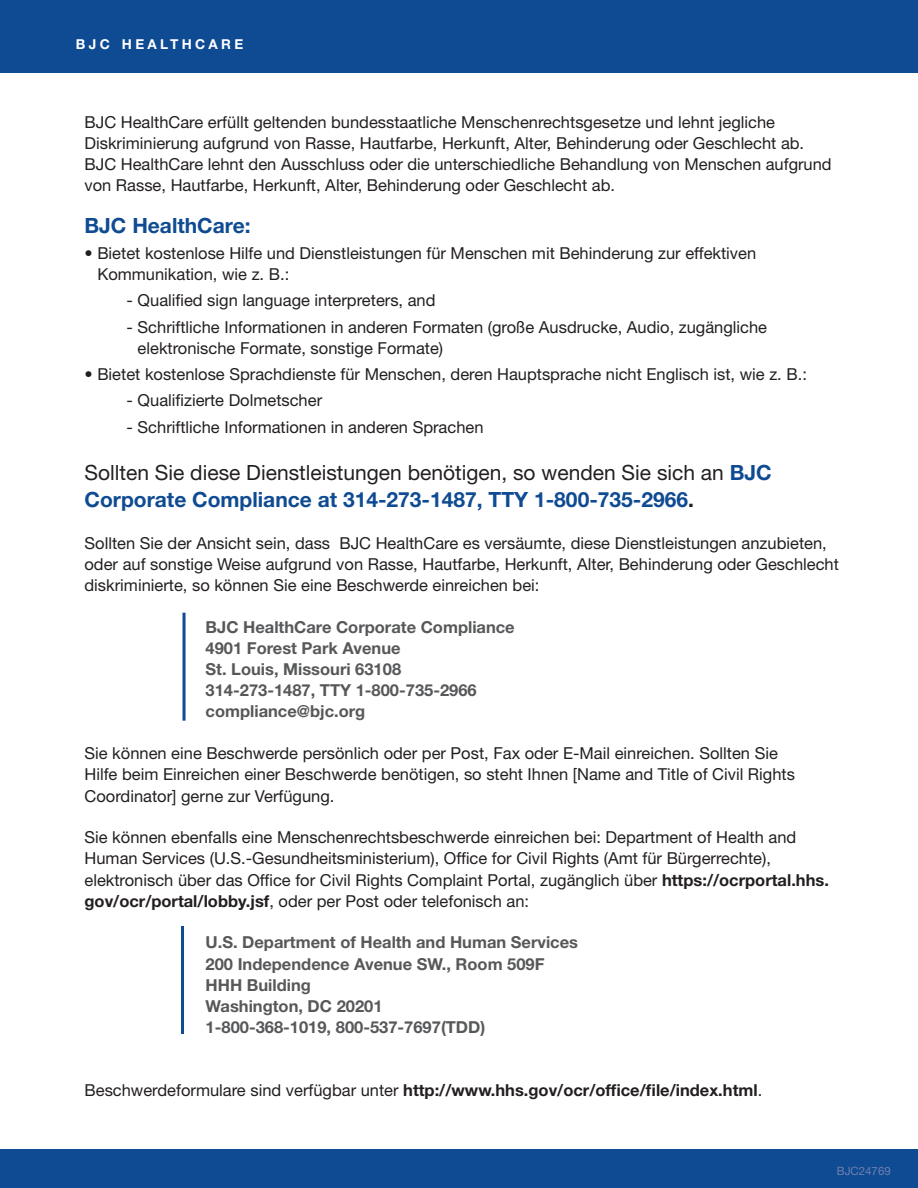
<style>
.page{position:relative;width:918px;height:1188px;background:#fff}
.page>*{position:absolute;margin:0;border:0;box-sizing:border-box;transform-origin:0 0}
.t1{font:21px/27px "Helvetica Neue LT Std";color:#231f20}
.t2{font:700 21px "Helvetica Neue LT Std";color:#0f4b92}
.t3{font:16.5px/21px "Helvetica Neue LT Std";color:#231f20}
.t4{font:700 16.5px/21px "Helvetica Neue LT Std";color:#57585a}
.t5{font:700 16.5px "Helvetica Neue LT Std";color:#231f20}
.t6{font:700 13.65px "Helvetica Neue LT Std";letter-spacing:.245em;color:#fff}
.t7{font:11.4px "Helvetica Neue LT Std";color:#707eb3}
.s1{font-weight:700;color:#0f4b92}
.s2{font-weight:700}
.s3{font-weight:400}
</style>
<div class="page">
<hr style="left:183px;top:613px;width:3px;height:108px;background:#0f4b92">
<hr style="left:181px;top:926px;width:3px;height:108px;background:#0f4b92">
<div style="left:0;top:0;width:918px;height:73px;background:#0f4b92"></div>
<div style="left:0;top:1150px;width:918px;height:38px;background:#0f4b92"></div>
<p class="t6" style="left:76px;top:35px;width:169px">BJC HEALTHCARE</p>
<p class="t3" style="left:85px;top:111px;width:749px">BJC HealthCare erfüllt geltenden bundesstaatliche Menschenrechtsgesetze und lehnt jegliche Diskriminierung aufgrund von Rasse, Hautfarbe, Herkunft, Alter, Behinderung oder Geschlecht ab.<br>BJC HealthCare lehnt den Ausschluss oder die unterschiedliche Behandlung von Menschen aufgrund von Rasse, Hautfarbe, Herkunft, Alter, Behinderung oder Geschlecht ab.</p>
<p class="t2" style="left:85px;top:212px;width:168px">BJC HealthCare:</p>
<p class="t3" style="left:97px;top:243px;width:660px;text-indent:-13px">• Bietet kostenlose Hilfe und Dienstleistungen für Menschen mit Behinderung zur effektiven<br>Kommunikation, wie z. B.:</p>
<p class="t3" style="left:127px;top:290px;width:310px">- Qualified sign language interpreters, and</p>
<p class="t3" style="left:138px;top:316px;width:631px;text-indent:-11px">- Schriftliche Informationen in anderen Formaten (große Ausdrucke, Audio, zugängliche elektronische Formate, sonstige Formate)</p>
<p class="t3" style="left:85px;top:363px;width:724px">• Bietet kostenlose Sprachdienste für Menschen, deren Hauptsprache nicht Englisch ist, wie z. B.:</p>
<p class="t3" style="left:127px;top:390px;width:197px">- Qualifizierte Dolmetscher</p>
<p class="t3" style="left:127px;top:416px;width:358px">- Schriftliche Informationen in anderen Sprachen</p>
<p class="t1" style="left:85px;top:459px;width:689px">Sollten Sie diese Dienstleistungen benötigen, so wenden Sie sich an <span class="s1">BJC<br>Corporate Compliance at 314-273-1487, TTY 1-800-735-2966</span><span class="s2">.</span></p>
<p class="t3" style="left:85px;top:533px;width:756px">Sollten Sie der Ansicht sein, dass BJC HealthCare es versäumte, diese Dienstleistungen anzubieten, oder auf sonstige Weise aufgrund von Rasse, Hautfarbe, Herkunft, Alter, Behinderung oder Geschlecht diskriminierte, so können Sie eine Beschwerde einreichen bei:</p>
<p class="t4" style="left:206px;top:617px;width:311px">BJC HealthCare Corporate Compliance<br>4901 Forest Park Avenue<br>St. Louis, Missouri 63108<br>314-273-1487, TTY 1-800-735-2966 compliance@bjc.org</p>
<p class="t3" style="left:85px;top:743px;width:712px">Sie können eine Beschwerde persönlich oder per Post, Fax oder E-Mail einreichen. Sollten Sie<br>Hilfe beim Einreichen einer Beschwerde benötigen, so steht Ihnen [Name and Title of Civil Rights<br>Coordinator] gerne zur Verfügung.</p>
<p class="t3" style="left:85px;top:827px;width:746px">Sie können ebenfalls eine Menschenrechtsbeschwerde einreichen bei: Department of Health and Human Services (U.S.-Gesundheitsministerium), Office for Civil Rights (Amt für Bürgerrechte), elektronisch über das Office for Civil Rights Complaint Portal, zugänglich über <span class="s2">https://ocrportal.hhs. gov/ocr/portal/lobby.jsf</span>, oder per Post oder telefonisch an:</p>
<p class="t4" style="left:206px;top:932px;width:374px">U.S. Department of Health and Human Services<br>200 Independence Avenue SW., Room 509F<br>HHH Building<br>Washington, DC 20201<br>1-800-368-1019, 800-537-7697(TDD)</p>
<p class="t5" style="left:85px;top:1079px;width:679px"><span class="s3">Beschwerdeformulare sind verfügbar unter</span> http://www.hhs.gov/ocr/office/file/index.html<span class="s3">.</span></p>
<p class="t7" style="left:837px;top:1164px;width:55px">BJC24769</p>
</div>
